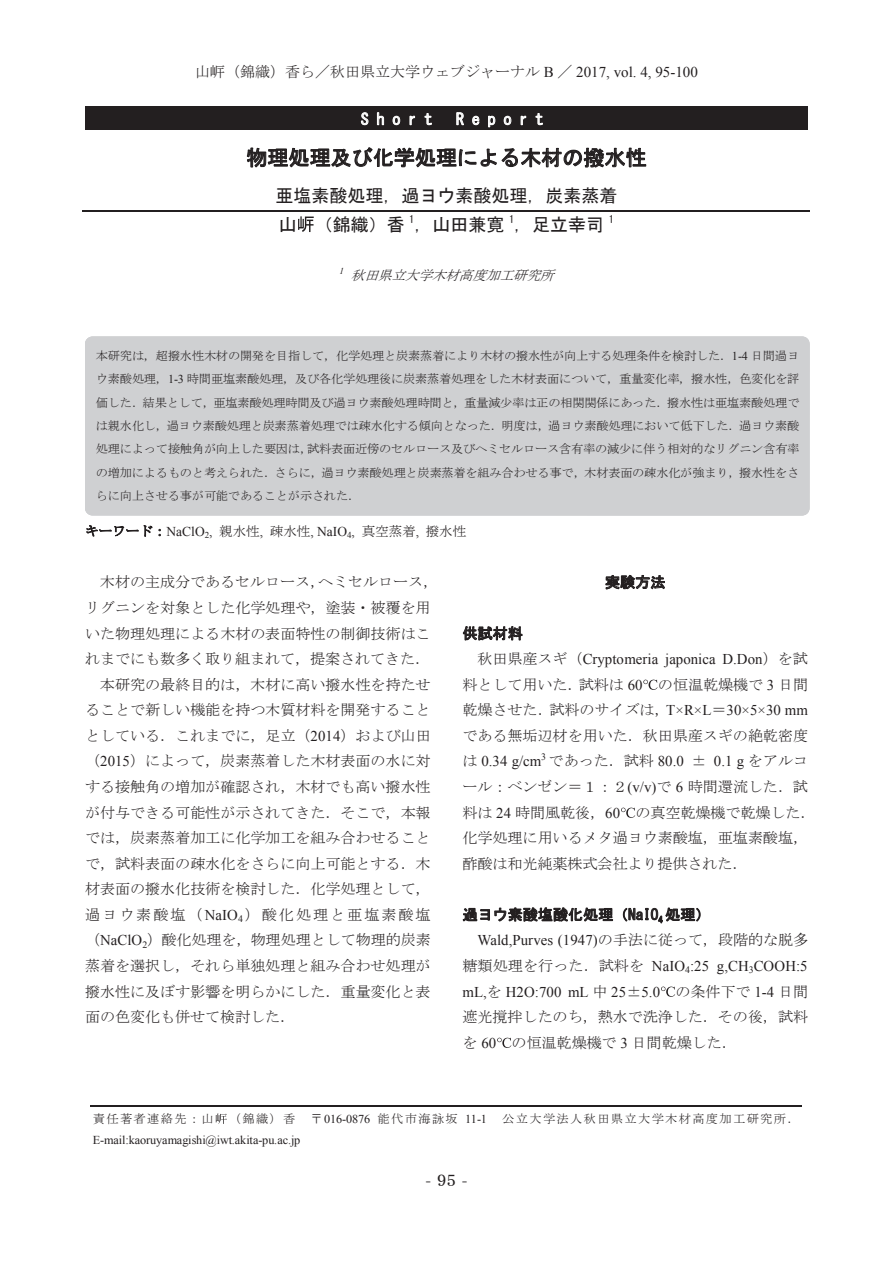
<style>
.page{position:relative;width:893px;height:1263px;background:#fff}
.page>*{position:absolute;margin:0;border:0;box-sizing:border-box;transform-origin:0 0}
.t1{font:21px "MS Gothic";letter-spacing:-.01em;color:#231f20}
.t2{font:18px "MS Gothic";color:#231f20}
.ノーマル{font:16.95px "DFHS Mincho Std W5";color:#231f20}
.t3{font:15.9px "MS Gothic";letter-spacing:.5em;color:#fff}
.t4{font:15.9px "Times New Roman";color:#231f20}
.t5{font:15px/25.7px "MS Mincho";letter-spacing:-.01em;color:#231f20}
.t6{font:15px "Times New Roman";letter-spacing:.005em;color:#231f20}
.t7{font:15px "MS Gothic";color:#231f20}
.t8{font:15px "MS Mincho";letter-spacing:.13em;color:#231f20}
.t9{font:13.5px "MS Mincho";letter-spacing:-.015em;color:#231f20}
.t10{font:italic 13.5px "MS Mincho";color:#231f20}
.t11{font:12px/23.4px "MS Mincho";letter-spacing:-.015em;color:#231f20;text-align:justify}
.t12{font:12px "MS Mincho";letter-spacing:.115em;color:#231f20}
.t13{font:12px "Times New Roman";letter-spacing:-.005em;color:#231f20}
.t14{font:9.75px "Times New Roman";color:#231f20}
.s1{font-family:"Times New Roman"}
.s2{font-family:"Times New Roman";font-size:13.5px}
.s3{font-family:"MS Mincho"}
</style>
<div class="page">
<div style="left:85px;top:106px;width:723px;height:23px;background:#231f20"></div>
<svg style="left:361px;top:112px;width:7px;height:13px"></svg>
<svg style="left:377px;top:112px;width:7px;height:13px"></svg>
<svg style="left:393px;top:116px;width:7px;height:9px"></svg>
<svg style="left:410px;top:116px;width:5px;height:9px"></svg>
<svg style="left:425px;top:113px;width:7px;height:12px"></svg>
<svg style="left:456px;top:112px;width:8px;height:13px"></svg>
<svg style="left:472px;top:116px;width:7px;height:9px"></svg>
<svg style="left:488px;top:116px;width:7px;height:11px"></svg>
<svg style="left:504px;top:116px;width:7px;height:9px"></svg>
<svg style="left:521px;top:116px;width:5px;height:9px"></svg>
<svg style="left:536px;top:113px;width:7px;height:12px"></svg>
<svg style="left:247px;top:147px;width:399px;height:21px"></svg>
<hr style="left:83px;top:210px;width:727px;height:1px;background:#231f20">
<svg style="left:87px;top:525px;width:65px;height:12px"></svg>
<svg style="left:606px;top:575px;width:59px;height:15px"></svg>
<svg style="left:463px;top:626px;width:60px;height:14px"></svg>
<svg style="left:643px;top:679px;width:15px;height:11px"></svg>
<svg style="left:621px;top:807px;width:14px;height:11px"></svg>
<svg style="left:463px;top:907px;width:150px;height:15px"></svg>
<svg style="left:623px;top:907px;width:77px;height:16px"></svg>
<svg style="left:661px;top:986px;width:14px;height:11px"></svg>
<svg style="left:497px;top:1038px;width:14px;height:10px"></svg>
<div style="left:85px;top:337px;width:725px;height:178px;background:#cfd0d2"></div>
<hr style="left:91px;top:1105px;width:711px;height:1px;background:#231f20">
<svg style="left:298px;top:216px;width:16px;height:16px"></svg>
<svg style="left:216px;top:1113px;width:11px;height:11px"></svg>
<p class="t5" style="left:195px;top:58px;width:504px">山㟁（錦織）香ら／秋田県立大学ウェブジャーナル <span class="s1">B</span> ／ <span class="s1">2017, vol. 4, 95-100</span></p>
<p class="t5" style="left:246px;top:61px;width:401px">秋田太郎ら<span class="s1">/</span>秋田県立大学ウェブジャーナル <span class="s1">B/</span><span class="s2">2016, vol. 3, 1-5.</span></p>
<p class="t3" style="left:361px;top:111px;width:73px">Short</p>
<p class="t3" style="left:456px;top:111px;width:89px">Report</p>
<p class="t1" style="left:246px;top:147px;width:402px">物理処理及び化学処理による木材の撥水性</p>
<p class="t2" style="left:275px;top:187px;width:343px">亜塩素酸処理，過ヨウ素酸処理，炭素蒸着</p>
<p class="t2" style="left:279px;top:215px;width:337px">山 （錦織）香 <sup>1</sup>，山田兼寛 <sup>1</sup>，足立幸司 <sup>1</sup></p>
<p class="t10" style="left:340px;top:268px;width:220px"><sup>1</sup> 秋田県立大学木材高度加工研究所</p>
<p class="t11" style="left:96px;top:344px;width:705px">本研究は，超撥水性木材の開発を目指して，化学処理と炭素蒸着により木材の撥水性が向上する処理条件を検討した．<span class="s1">1-4</span> 日間過ヨウ素酸処理，<span class="s1">1-3</span> 時間亜塩素酸処理，及び各化学処理後に炭素蒸着処理をした木材表面について，重量変化率，撥水性，色変化を評価した．結果として，亜塩素酸処理時間及び過ヨウ素酸処理時間と，重量減少率は正の相関関係にあった．撥水性は亜塩素酸処理では親水化し，過ヨウ素酸処理と炭素蒸着処理では疎水化する傾向となった．明度は，過ヨウ素酸処理において低下した．過ヨウ素酸処理によって接触角が向上した要因は，試料表面近傍のセルロース及びヘミセルロース含有率の減少に伴う相対的なリグニン含有率の増加によるものと考えられた．さらに，過ヨウ素酸処理と炭素蒸着を組み合わせる事で，木材表面の疎水化が強まり，撥水性をさらに向上させる事が可能であることが示された．</p>
<p class="t9" style="left:85px;top:524px;width:383px">キーワード：<span class="s1">NaClO</span><sub>2</sub><span class="s1">,</span> 親水性<span class="s1">,</span> 疎水性<span class="s1">, NaIO</span><sub>4</sub><span class="s1">,</span> 真空蒸着<span class="s1">,</span> 撥水性</p>
<p class="t5" style="left:100px;top:569px;width:340px">木材の主成分であるセルロース，ヘミセルロース，</p>
<p class="t5" style="left:85px;top:595px;width:347px">リグニンを対象とした化学処理や，塗装・被覆を用</p>
<p class="t5" style="left:85px;top:620px;width:347px">いた物理処理による木材の表面特性の制御技術はこ</p>
<p class="t5" style="left:85px;top:646px;width:347px">れまでにも数多く取り組まれて，提案されてきた．</p>
<p class="t5" style="left:100px;top:671px;width:332px">本研究の最終目的は，木材に高い撥水性を持たせ</p>
<p class="t5" style="left:85px;top:697px;width:347px">ることで新しい機能を持つ木質材料を開発すること</p>
<p class="t5" style="left:85px;top:722px;width:347px">としている．これまでに，足立（<span class="s1">2014</span>）および山田</p>
<p class="t5" style="left:85px;top:748px;width:347px">（<span class="s1">2015</span>）によって，炭素蒸着した木材表面の水に対</p>
<p class="t5" style="left:85px;top:774px;width:347px">する接触角の増加が確認され，木材でも高い撥水性</p>
<p class="t5" style="left:85px;top:799px;width:347px">が付与できる可能性が示されてきた．そこで，本報</p>
<p class="t5" style="left:85px;top:825px;width:347px">では，炭素蒸着加工に化学加工を組み合わせること</p>
<p class="t5" style="left:85px;top:850px;width:347px">で，試料表面の疎水化をさらに向上可能とする．木</p>
<p class="t5" style="left:85px;top:876px;width:347px">材表面の撥水化技術を検討した．化学処理として，</p>
<p class="t8" style="left:85px;top:907px;width:347px">過ヨウ素酸塩（<span class="s1">NaIO</span><sub>4</sub>）酸化処理と亜塩素酸塩</p>
<p class="t5" style="left:85px;top:927px;width:347px">（<span class="s1">NaClO</span><sub>2</sub>）酸化処理を，物理処理として物理的炭素</p>
<p class="t5" style="left:85px;top:953px;width:347px">蒸着を選択し，それら単独処理と組み合わせ処理が</p>
<p class="t5" style="left:85px;top:978px;width:347px">撥水性に及ぼす影響を明らかにした．重量変化と表</p>
<p class="t5" style="left:85px;top:1004px;width:212px">面の色変化も併せて検討した．</p>
<p class="t7" style="left:605px;top:575px;width:62px">実験方法</p>
<p class="t7" style="left:462px;top:626px;width:62px">供試材料</p>
<p class="t6" style="left:478px;top:649px;width:332px"><span class="s3">秋田県産スギ（</span>Cryptomeria japonica D.Don<span class="s3">）を試</span></p>
<p class="t5" style="left:462px;top:671px;width:347px">料として用いた．試料は <span class="s1">60</span> の恒温乾燥機で <span class="s1">3</span> 日間</p>
<p class="t5" style="left:462px;top:697px;width:347px">乾燥させた．試料のサイズは，<span class="s1">T×R×L</span>＝<span class="s1">30×5×30 mm</span></p>
<p class="t5" style="left:462px;top:722px;width:347px">である無垢辺材を用いた．秋田県産スギの絶乾密度</p>
<p class="t6" style="left:462px;top:751px;width:80px"><span class="s3">は</span> 0.34 g/cm</p>
<p class="t14" style="left:541px;top:750px;width:6px">3</p>
<p class="t5" style="left:462px;top:748px;width:355px;text-indent:86px">であった．試料 <span class="s1">80.0</span> ± <span class="s1">0.1 g</span> をアルコール：ベンゼン＝１：２<span class="s1">(v/v)</span>で <span class="s1">6</span> 時間還流した．試料は <span class="s1">24</span> 時間風乾後，<span class="s1">60</span> の真空乾燥機で乾燥した．化学処理に用いるメタ過ヨウ素酸塩，亜塩素酸塩，酢酸は和光純薬株式会社より提供された．</p>
<p class="t7" style="left:462px;top:907px;width:249px">過ヨウ素酸塩酸化処理（NaIO<sub>4</sub> 処理）</p>
<p class="t6" style="left:477px;top:930px;width:332px">Wald,Purves (1947)<span class="s3">の手法に従って，段階的な脱多</span></p>
<p class="t6" style="left:462px;top:956px;width:347px"><span class="s3">糖類処理を行った．試料を</span> NaIO<sub>4</sub>:25 g,CH<sub>3</sub>COOH:5</p>
<p class="t6" style="left:462px;top:981px;width:347px">mL,<span class="s3">を</span> H2O:700 mL <span class="s3">中</span> 25<span class="s3">±</span>5.0 <span class="s3">の条件下で</span> 1-4 <span class="s3">日間</span></p>
<p class="t5" style="left:462px;top:1004px;width:347px">遮光撹拌したのち，熱水で洗浄した．その後，試料</p>
<p class="t5" style="left:462px;top:1029px;width:276px">を <span class="s1">60</span> の恒温乾燥機で <span class="s1">3</span> 日間乾燥した．</p>
<p class="t12" style="left:93px;top:1112px;width:396px">責任著者連絡先：山 （錦織）香 〒<span class="s1">016-0876</span> 能代市海詠坂 <span class="s1">11-1</span></p>
<p class="t12" style="left:502px;top:1112px;width:299px">公立大学法人秋田県立大学木材高度加工研究所．</p>
<p class="t13" style="left:93px;top:1132px;width:209px">E-mail:kaoruyamagishi@iwt.akita-pu.ac.jp</p>
<p class="ノーマル" style="left:425px;top:1170px;width:44px">- 95 -</p>
<p class="t4" style="left:433px;top:1168px;width:28px">-1-</p>
</div>
